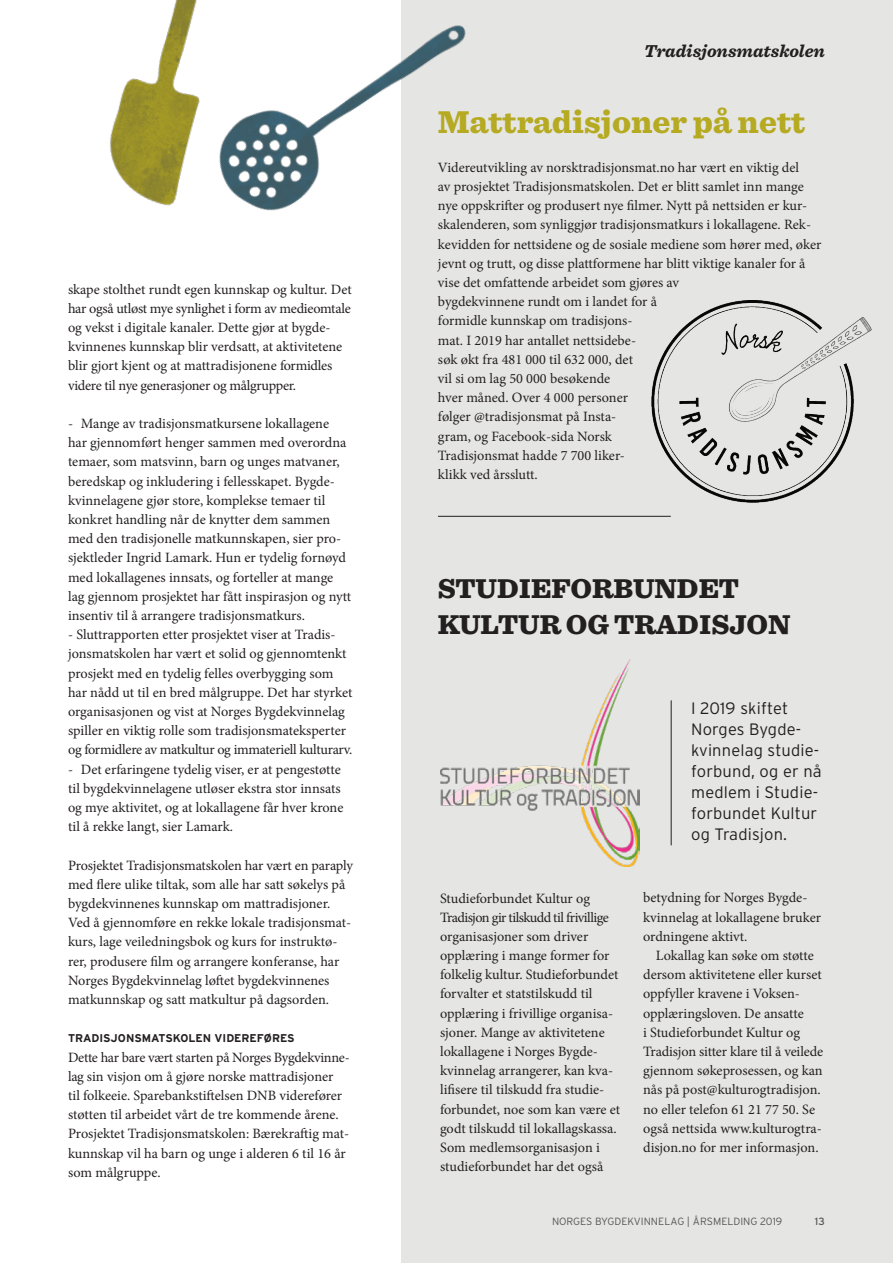
<style>
.page{position:relative;width:893px;height:1263px;background:#fff}
.page>*{position:absolute;margin:0;border:0;box-sizing:border-box;transform-origin:0 0}
.t1{font:900 33px "Sentinel";color:#b5aa21}
.t2{font:900 28.5px/36px "Sentinel";color:#231f20}
.t3{font:italic 700 18px "Sentinel";color:#231f20}
.t4{font:300 16.5px/21px "Interstate RES";letter-spacing:.01em;color:#231f20}
.t5{font:14.25px/19.2px "Minion Pro";letter-spacing:-.005em;color:#231f20}
.t6{font:700 11.25px "Interstate RES";color:#231f20}
.t7{font:300 10.5px "Interstate RES";color:#57585a}
.t8{font:10.5px "Interstate RES";color:#57585a}
</style>
<div class="page">
<div style="left:402px;top:0;width:491px;height:1263px;background:#e5e5e3"></div>
<hr style="left:671px;top:700px;width:1px;height:145px;background:#231f20">
<hr style="left:438px;top:516px;width:233px;height:1px;background:#231f20">
<img style="left:232px;top:0;width:234px;height:233px">
<img style="left:110px;top:0;width:122px;height:206px">
<img style="left:652px;top:301px;width:219px;height:201px">
<img style="left:440px;top:660px;width:200px;height:206px">
<p class="t5" style="left:68px;top:279px;width:285px">skape stolthet rundt egen kunnskap og kultur. Det har også utløst mye synlighet i form av medieomtale og vekst i digitale kanaler. Dette gjør at bygde&shy;kvinnenes kunnskap blir verdsatt, at aktivitetene blir gjort kjent og at mattradisjonene formidles videre til nye generasjoner og målgrupper.</p>
<p class="t5" style="left:68px;top:414px;width:285px">- Mange av tradisjonsmatkursene lokallagene har gjennomført henger sammen med overordna temaer, som matsvinn, barn og unges matvaner, beredskap og inkludering i fellesskapet. Bygde&shy;kvinnelagene gjør store, komplekse temaer til konkret handling når de knytter dem sammen med den tradisjonelle matkunnskapen, sier pro&shy;sjektleder Ingrid Lamark. Hun er tydelig fornøyd med lokallagenes innsats, og forteller at mange lag gjennom prosjektet har fått inspirasjon og nytt insentiv til å arrangere tradisjonsmatkurs.</p>
<p class="t5" style="left:68px;top:625px;width:286px">- Sluttrapporten etter prosjektet viser at Tradis&shy;jonsmatskolen har vært et solid og gjennomtenkt prosjekt med en tydelig felles overbygging som har nådd ut til en bred målgruppe. Det har styrket organisasjonen og vist at Norges Bygdekvinnelag spiller en viktig rolle som tradisjonsmateksperter og formidlere av matkultur og immateriell kulturarv.</p>
<p class="t5" style="left:68px;top:759px;width:277px">- Det erfaringene tydelig viser, er at pengestøtte til bygdekvinnelagene utløser ekstra stor innsats og mye aktivitet, og at lokallagene får hver krone til å rekke langt, sier Lamark.</p>
<p class="t5" style="left:68px;top:855px;width:287px">Prosjektet Tradisjonsmatskolen har vært en paraply med flere ulike tiltak, som alle har satt søkelys på bygdekvinnenes kunnskap om mattradisjoner.<br>Ved å gjennomføre en rekke lokale tradisjonsmat&shy;kurs, lage veiledningsbok og kurs for instruktø&shy;rer, produsere film og arrangere konferanse, har Norges Bygdekvinnelag løftet bygdekvinnenes matkunnskap og satt matkultur på dagsorden.</p>
<p class="t6" style="left:68px;top:1032px;width:228px">TRADISJONSMATSKOLEN VIDEREFØRES</p>
<p class="t5" style="left:68px;top:1047px;width:283px">Dette har bare vært starten på Norges Bygdekvinne&shy;lag sin visjon om å gjøre norske mattradisjoner<br>til folkeeie. Sparebankstiftelsen DNB viderefører støtten til arbeidet vårt de tre kommende årene.<br>Prosjektet Tradisjonsmatskolen: Bærekraftig mat&shy;kunnskap vil ha barn og unge i alderen 6 til 16 år som målgruppe.</p>
<p class="t3" style="left:644px;top:37px;width:182px">Tradisjonsmatskolen</p>
<h1 class="t1" style="left:438px;top:96px;width:369px">Mattradisjoner på nett</h1>
<p class="t5" style="left:438px;top:158px;width:385px">Videreutvikling av norsktradisjonsmat.no har vært en viktig del<br>av prosjektet Tradisjonsmatskolen. Det er blitt samlet inn mange nye oppskrifter og produsert nye filmer. Nytt på nettsiden er kur&shy;skalenderen, som synliggjør tradisjonsmatkurs i lokallagene. Rek&shy;kevidden for nettsidene og de sosiale mediene som hører med, øker jevnt og trutt, og disse plattformene har blitt viktige kanaler for å vise det omfattende arbeidet som gjøres av<br>bygdekvinnene rundt om i landet for å<br>formidle kunnskap om tradisjons-<br>mat. I 2019 har antallet nettsidebe-<br>søk økt fra 481 000 til 632 000, det<br>vil si om lag 50 000 besøkende<br>hver måned. Over 4 000 personer<br>følger @tradisjonsmat på Insta-<br>gram, og Facebook-sida Norsk<br>Tradisjonsmat hadde 7 700 liker-<br>klikk ved årsslutt.</p>
<h2 class="t2" style="left:438px;top:569px;width:354px">STUDIEFORBUNDET<br>KULTUR OG TRADISJON</h2>
<p class="t4" style="left:691px;top:697px;width:132px">I 2019 skiftet<br>Norges Bygde&shy;kvinnelag studie&shy;forbund, og er nå medlem i Studie&shy;forbundet Kultur og Tradisjon.</p>
<p class="t5" style="left:440px;top:888px;width:182px">Studieforbundet Kultur og<br>Tradisjon gir tilskudd til frivillige organisasjoner som driver opplæring i mange former for folkelig kultur. Studieforbundet forvalter et statstilskudd til opplæring i frivillige organisa&shy;sjoner. Mange av aktivitetene lokallagene i Norges Bygde&shy;kvinnelag arrangerer, kan kva&shy;lifisere til tilskudd fra studie&shy;forbundet, noe som kan være et godt tilskudd til lokallagskassa.<br>Som medlemsorganisasjon i studieforbundet har det også</p>
<p class="t5" style="left:643px;top:888px;width:180px">betydning for Norges Bygde&shy;kvinnelag at lokallagene bruker ordningene aktivt.</p>
<p class="t5" style="left:643px;top:946px;width:182px;text-indent:13px">Lokallag kan søke om støtte dersom aktivitetene eller kurset oppfyller kravene i Voksen&shy;opplæringsloven. De ansatte<br>i Studieforbundet Kultur og<br>Tradisjon sitter klare til å veilede gjennom søkeprosessen, og kan nås på post@kulturogtradisjon. no eller telefon 61 21 77 50. Se også nettsida www.kulturogtra&shy;disjon.no for mer informasjon.</p>
<p class="t7" style="left:552px;top:1215px;width:232px">NORGES BYGDEKVINNELAG | ÅRSMELDING 2019</p>
<p class="t8" style="left:815px;top:1215px;width:12px">13</p>
</div>
